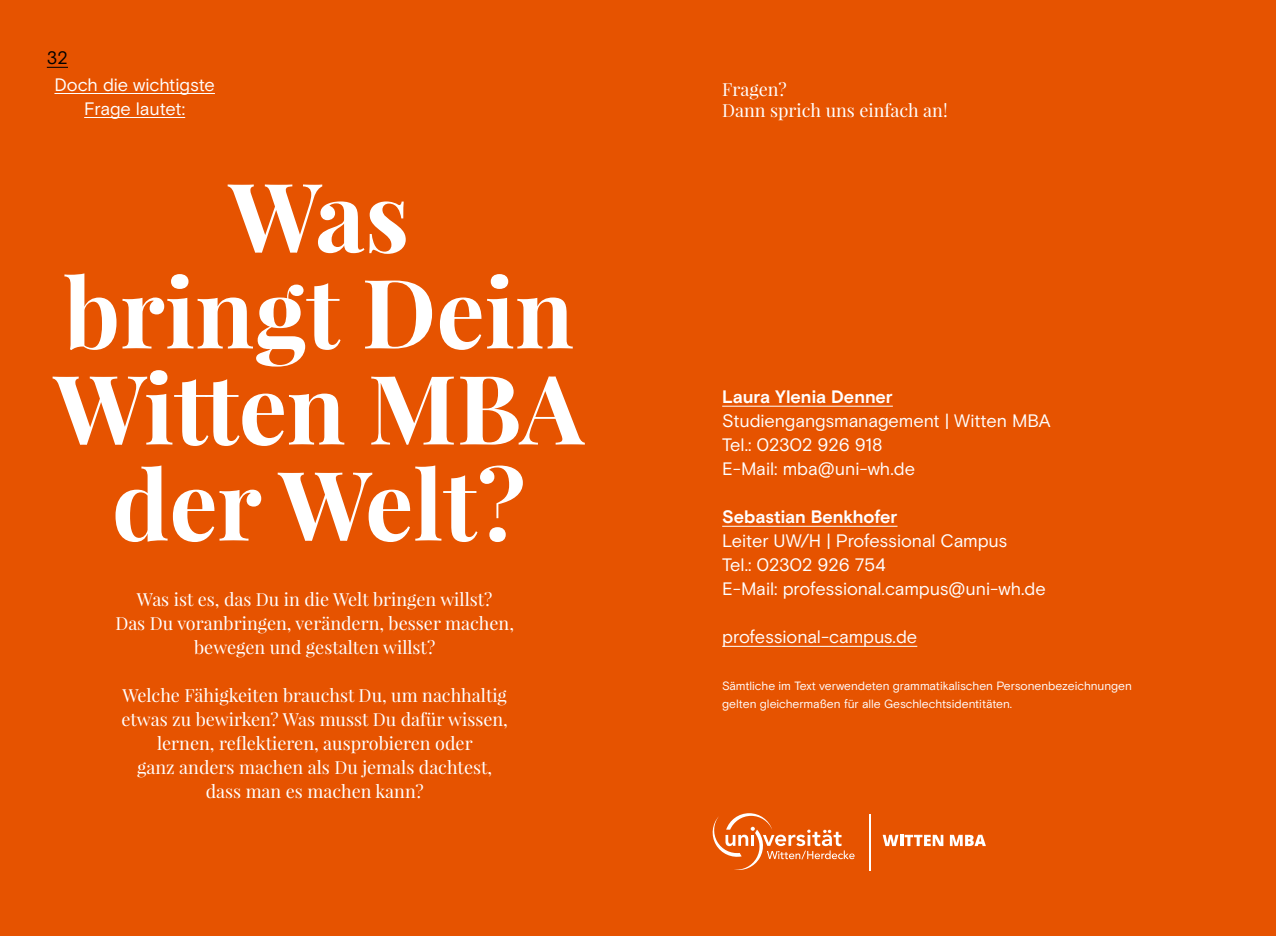
<style>
.page{position:relative;width:1276px;height:936px;background:#fff}
.page>*{position:absolute;margin:0;border:0;box-sizing:border-box;transform-origin:0 0}
.t1{font:700 96px/96px "Playfair Display";color:#fff;text-align:center}
.t2{font:18px/24px "Playfair Display";color:#fff;text-align:center}
.t3{font:18px/24px "Basis Grotesque Pro";letter-spacing:-.01em;color:#fff}
.t4{font:700 18px "Basis Grotesque Pro";letter-spacing:-.005em;color:#fff}
.t5{font:18px "Basis Grotesque Pro";color:#000}
.t6{font:12px/18px "Basis Grotesque Pro";letter-spacing:-.005em;color:#fff}
</style>
<div class="page">
<div style="left:0;top:0;width:1276px;height:935px;background:#e65300"></div>
<hr style="left:54px;top:93px;width:161px;height:1px;background:#fff">
<hr style="left:84px;top:117px;width:101px;height:1px;background:#fff">
<svg style="left:712px;top:813px;width:142px;height:57px"></svg>
<hr style="left:869px;top:814px;width:2px;height:56px;background:#fff">
<svg style="left:882px;top:834px;width:61px;height:12px"></svg>
<svg style="left:950px;top:834px;width:36px;height:12px"></svg>
<hr style="left:722px;top:406px;width:171px;height:1px;background:#fff">
<hr style="left:722px;top:526px;width:175px;height:1px;background:#fff">
<hr style="left:722px;top:646px;width:195px;height:1px;background:#fff">
<svg style="left:47px;top:67px;width:21px;height:1px"></svg>
<p class="t5" style="left:47px;top:48px;width:23px">32</p>
<p class="t3" style="left:54px;top:73px;width:162px;text-align:center">Doch die wichtigste<br>Frage lautet:</p>
<h1 class="t1" style="left:54px;top:168px;width:532px">Was<br>bringt Dein<br>Witten MBA der Welt?</h1>
<p class="t2" style="left:115px;top:587px;width:400px">Was ist es, das Du in die Welt bringen willst?<br>Das Du voranbringen, verändern, besser machen, bewegen und gestalten willst?</p>
<p class="t2" style="left:121px;top:683px;width:388px">Welche Fähigkeiten brauchst Du, um nachhaltig etwas zu bewirken? Was musst Du dafür wissen, lernen, reflektieren, ausprobieren oder<br>ganz anders machen als Du jemals dachtest, dass man es machen kann?</p>
<p class="t2" style="left:722px;top:79px;width:227px;line-height:21px;text-align:left">Fragen?<br>Dann sprich uns einfach an!</p>
<p class="t4" style="left:722px;top:386px;width:172px">Laura Ylenia Denner</p>
<p class="t3" style="left:722px;top:409px;width:330px">Studiengangsmanagement | Witten MBA<br>Tel.: 02302 926 918<br>E-Mail: mba@uni-wh.de</p>
<p class="t4" style="left:722px;top:506px;width:177px">Sebastian Benkhofer</p>
<p class="t3" style="left:722px;top:529px;width:325px">Leiter UW/H | Professional Campus<br>Tel.: 02302 926 754<br>E-Mail: professional.campus@uni-wh.de</p>
<p class="t3" style="left:722px;top:625px;width:197px">professional-campus.de</p>
<p class="t6" style="left:722px;top:677px;width:411px">Sämtliche im Text verwendeten grammatikalischen Personenbezeichnungen gelten gleichermaßen für alle Geschlechtsidentitäten.</p>
</div>
